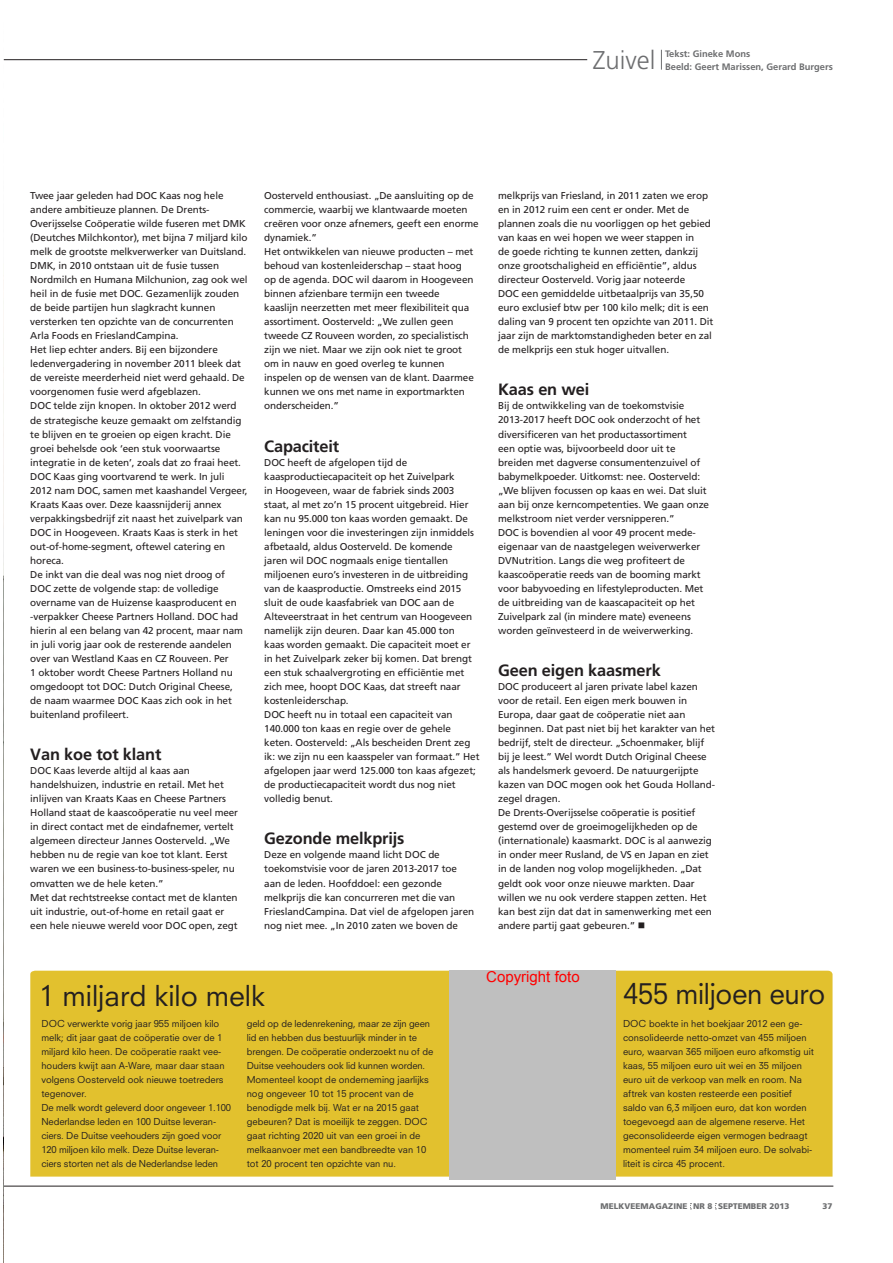
<style>
.page{position:relative;width:893px;height:1263px;background:#fff}
.page>*{position:absolute;margin:0;border:0;box-sizing:border-box;transform-origin:0 0}
.t1{font:28.05px "Neuzeit SLT Std";color:#231f20}
.t2{font:300 25.65px "Frutiger LT Std";color:#6d6e70}
.t3{font:700 16.35px "Frutiger LT Std";letter-spacing:-.01em;color:#231f20}
.t4{font:15px "Arial";color:#f00}
.t5{font:9.9px/14.1px "Frutiger LT Std";letter-spacing:-.01em;color:#231f20}
.t6{font:9.3px/14.1px "Neuzeit SLT Std";color:#231f20}
.t7{font:700 9.3px/12.8px "Frutiger LT Std";color:#6d6e70}
.t8{font:900 8.25px "Frutiger LT Std";letter-spacing:.01em;color:#6d6e70}
</style>
<div class="page">
<div style="left:30px;top:971px;width:802px;height:206px;background:#e2c12e"></div>
<svg style="left:661px;top:50px;width:1px;height:20px"></svg>
<hr style="left:4px;top:59px;width:583px;height:1px;background:#231f20">
<hr style="left:4px;top:1186px;width:829px;height:1px;background:#231f20">
<div style="left:450px;top:971px;width:166px;height:209px;background:#bfbfbf"></div>
<h2 class="t2" style="left:593px;top:49px;width:64px">Zuivel</h2>
<p class="t7" style="left:665px;top:48px;width:169px">Tekst: Gineke Mons<br>Beeld: Geert Marissen, Gerard Burgers</p>
<p class="t5" style="left:30px;top:189px;width:219px">Twee jaar geleden had DOC Kaas nog hele andere ambitieuze plannen. De Drents-Overijsselse Coöperatie wilde fuseren met DMK (Deutches Milchkontor), met bijna 7 miljard kilo melk de grootste melkverwerker van Duitsland.<br>DMK, in 2010 ontstaan uit de fusie tussen Nordmilch en Humana Milchunion, zag ook wel heil in de fusie met DOC. Gezamenlijk zouden de beide partijen hun slagkracht kunnen versterken ten opzichte van de concurrenten Arla Foods en FrieslandCampina.<br>Het liep echter anders. Bij een bijzondere ledenvergadering in november 2011 bleek dat de vereiste meerderheid niet werd gehaald. De voorgenomen fusie werd afgeblazen.<br>DOC telde zijn knopen. In oktober 2012 werd de strategische keuze gemaakt om zelfstandig te blijven en te groeien op eigen kracht. Die groei behelsde ook ‘een stuk voorwaartse integratie in de keten’, zoals dat zo fraai heet.<br>DOC Kaas ging voortvarend te werk. In juli 2012 nam DOC, samen met kaashandel Vergeer, Kraats Kaas over. Deze kaassnijderij annex verpakkingsbedrijf zit naast het zuivelpark van DOC in Hoogeveen. Kraats Kaas is sterk in het out-of-home-segment, oftewel catering en horeca.<br>De inkt van die deal was nog niet droog of DOC zette de volgende stap: de volledige overname van de Huizense kaasproducent en -verpakker Cheese Partners Holland. DOC had hierin al een belang van 42 procent, maar nam in juli vorig jaar ook de resterende aandelen over van Westland Kaas en CZ Rouveen. Per<br>1 oktober wordt Cheese Partners Holland nu omgedoopt tot DOC: Dutch Original Cheese,<br>de naam waarmee DOC Kaas zich ook in het buitenland profileert.</p>
<h3 class="t3" style="left:30px;top:748px;width:133px">Van koe tot klant</h3>
<p class="t5" style="left:30px;top:764px;width:209px">DOC Kaas leverde altijd al kaas aan handelshuizen, industrie en retail. Met het inlijven van Kraats Kaas en Cheese Partners Holland staat de kaascoöperatie nu veel meer in direct contact met de eindafnemer, vertelt algemeen directeur Jannes Oosterveld. „We hebben nu de regie van koe tot klant. Eerst waren we een business-to-business-speler, nu omvatten we de hele keten.”<br>Met dat rechtstreekse contact met de klanten uit industrie, out-of-home en retail gaat er een hele nieuwe wereld voor DOC open, zegt</p>
<p class="t5" style="left:264px;top:189px;width:216px">Oosterveld enthousiast. „De aansluiting op de commercie, waarbij we klantwaarde moeten creëren voor onze afnemers, geeft een enorme dynamiek.”<br>Het ontwikkelen van nieuwe producten – met behoud van kostenleiderschap – staat hoog<br>op de agenda. DOC wil daarom in Hoogeveen binnen afzienbare termijn een tweede<br>kaaslijn neerzetten met meer flexibiliteit qua assortiment. Oosterveld: „We zullen geen tweede CZ Rouveen worden, zo specialistisch zijn we niet. Maar we zijn ook niet te groot om in nauw en goed overleg te kunnen inspelen op de wensen van de klant. Daarmee kunnen we ons met name in exportmarkten onderscheiden.”</p>
<h3 class="t3" style="left:264px;top:439px;width:76px">Capaciteit</h3>
<p class="t5" style="left:264px;top:456px;width:217px">DOC heeft de afgelopen tijd de kaasproductiecapaciteit op het Zuivelpark<br>in Hoogeveen, waar de fabriek sinds 2003 staat, al met zo’n 15 procent uitgebreid. Hier kan nu 95.000 ton kaas worden gemaakt. De leningen voor die investeringen zijn inmiddels afbetaald, aldus Oosterveld. De komende<br>jaren wil DOC nogmaals enige tientallen miljoenen euro’s investeren in de uitbreiding van de kaasproductie. Omstreeks eind 2015 sluit de oude kaasfabriek van DOC aan de Alteveerstraat in het centrum van Hoogeveen namelijk zijn deuren. Daar kan 45.000 ton<br>kaas worden gemaakt. Die capaciteit moet er in het Zuivelpark zeker bij komen. Dat brengt een stuk schaalvergroting en efficiëntie met zich mee, hoopt DOC Kaas, dat streeft naar kostenleiderschap.<br>DOC heeft nu in totaal een capaciteit van 140.000 ton kaas en regie over de gehele keten. Oosterveld: „Als bescheiden Drent zeg ik: we zijn nu een kaasspeler van formaat.” Het afgelopen jaar werd 125.000 ton kaas afgezet; de productiecapaciteit wordt dus nog niet volledig benut.</p>
<h3 class="t3" style="left:264px;top:832px;width:142px">Gezonde melkprijs</h3>
<p class="t5" style="left:264px;top:848px;width:211px">Deze en volgende maand licht DOC de toekomstvisie voor de jaren 2013-2017 toe aan de leden. Hoofddoel: een gezonde melkprijs die kan concurreren met die van FrieslandCampina. Dat viel de afgelopen jaren nog niet mee. „In 2010 zaten we boven de</p>
<p class="t5" style="left:498px;top:189px;width:217px">melkprijs van Friesland, in 2011 zaten we erop en in 2012 ruim een cent er onder. Met de plannen zoals die nu voorliggen op het gebied van kaas en wei hopen we weer stappen in<br>de goede richting te kunnen zetten, dankzij onze grootschaligheid en efficiëntie”, aldus directeur Oosterveld. Vorig jaar noteerde<br>DOC een gemiddelde uitbetaalprijs van 35,50 euro exclusief btw per 100 kilo melk; dit is een daling van 9 procent ten opzichte van 2011. Dit jaar zijn de marktomstandigheden beter en zal de melkprijs een stuk hoger uitvallen.</p>
<h3 class="t3" style="left:498px;top:383px;width:93px">Kaas en wei</h3>
<p class="t5" style="left:498px;top:399px;width:212px">Bij de ontwikkeling van de toekomstvisie 2013-2017 heeft DOC ook onderzocht of het diversificeren van het productassortiment<br>een optie was, bijvoorbeeld door uit te breiden met dagverse consumentenzuivel of babymelkpoeder. Uitkomst: nee. Oosterveld: „We blijven focussen op kaas en wei. Dat sluit aan bij onze kerncompetenties. We gaan onze melkstroom niet verder versnipperen.”<br>DOC is bovendien al voor 49 procent mede&shy;eigenaar van de naastgelegen weiverwerker DVNutrition. Langs die weg profiteert de kaascoöperatie reeds van de booming markt voor babyvoeding en lifestyleproducten. Met de uitbreiding van de kaascapaciteit op het Zuivelpark zal (in mindere mate) eveneens worden geïnvesteerd in de weiverwerking.</p>
<h3 class="t3" style="left:498px;top:663px;width:164px">Geen eigen kaasmerk</h3>
<p class="t5" style="left:498px;top:680px;width:218px">DOC produceert al jaren private label kazen voor de retail. Een eigen merk bouwen in Europa, daar gaat de coöperatie niet aan beginnen. Dat past niet bij het karakter van het bedrijf, stelt de directeur. „Schoenmaker, blijf bij je leest.” Wel wordt Dutch Original Cheese als handelsmerk gevoerd. De natuurgerijpte kazen van DOC mogen ook het Gouda Holland&shy;zegel dragen.<br>De Drents-Overijsselse coöperatie is positief gestemd over de groeimogelijkheden op de (internationale) kaasmarkt. DOC is al aanwezig in onder meer Rusland, de VS en Japan en ziet in de landen nog volop mogelijkheden. „Dat geldt ook voor onze nieuwe markten. Daar willen we nu ook verdere stappen zetten. Het kan best zijn dat dat in samenwerking met een andere partij gaat gebeuren.”</p>
<h3 class="t4" style="left:486px;top:967px;width:95px">Copyright foto</h3>
<h1 class="t1" style="left:39px;top:984px;width:228px">1 miljard kilo melk</h1>
<h1 class="t1" style="left:623px;top:982px;width:204px">455 miljoen euro</h1>
<p class="t6" style="left:41px;top:1017px;width:191px">DOC verwerkte vorig jaar 955 miljoen kilo melk; dit jaar gaat de coöperatie over de 1 miljard kilo heen. De coöperatie raakt vee&shy;houders kwijt aan A-Ware, maar daar staan volgens Oosterveld ook nieuwe toetreders tegenover.<br>De melk wordt geleverd door ongeveer 1.100<br>Nederlandse leden en 100 Duitse leveran&shy;ciers. De Duitse veehouders zijn goed voor 120 miljoen kilo melk. Deze Duitse leveran&shy;ciers storten net als de Nederlandse leden</p>
<p class="t6" style="left:247px;top:1017px;width:188px">geld op de ledenrekening, maar ze zijn geen lid en hebben dus bestuurlijk minder in te brengen. De coöperatie onderzoekt nu of de Duitse veehouders ook lid kunnen worden.<br>Momenteel koopt de onderneming jaarlijks nog ongeveer 10 tot 15 procent van de benodigde melk bij. Wat er na 2015 gaat gebeuren? Dat is moeilijk te zeggen. DOC gaat richting 2020 uit van een groei in de melkaanvoer met een bandbreedte van 10 tot 20 procent ten opzichte van nu.</p>
<p class="t6" style="left:623px;top:1017px;width:192px">DOC boekte in het boekjaar 2012 een ge&shy;consolideerde netto-omzet van 455 miljoen euro, waarvan 365 miljoen euro afkomstig uit kaas, 55 miljoen euro uit wei en 35 miljoen euro uit de verkoop van melk en room. Na aftrek van kosten resteerde een positief saldo van 6,3 miljoen euro, dat kon worden toegevoegd aan de algemene reserve. Het geconsolideerde eigen vermogen bedraagt momenteel ruim 34 miljoen euro. De solvabi&shy;liteit is circa 45 procent.</p>
<p class="t8" style="left:600px;top:1203px;width:190px">MELKVEEMAGAZINE NR 8 SEPTEMBER 2013</p>
<p class="t8" style="left:822px;top:1203px;width:12px">37</p>
</div>
